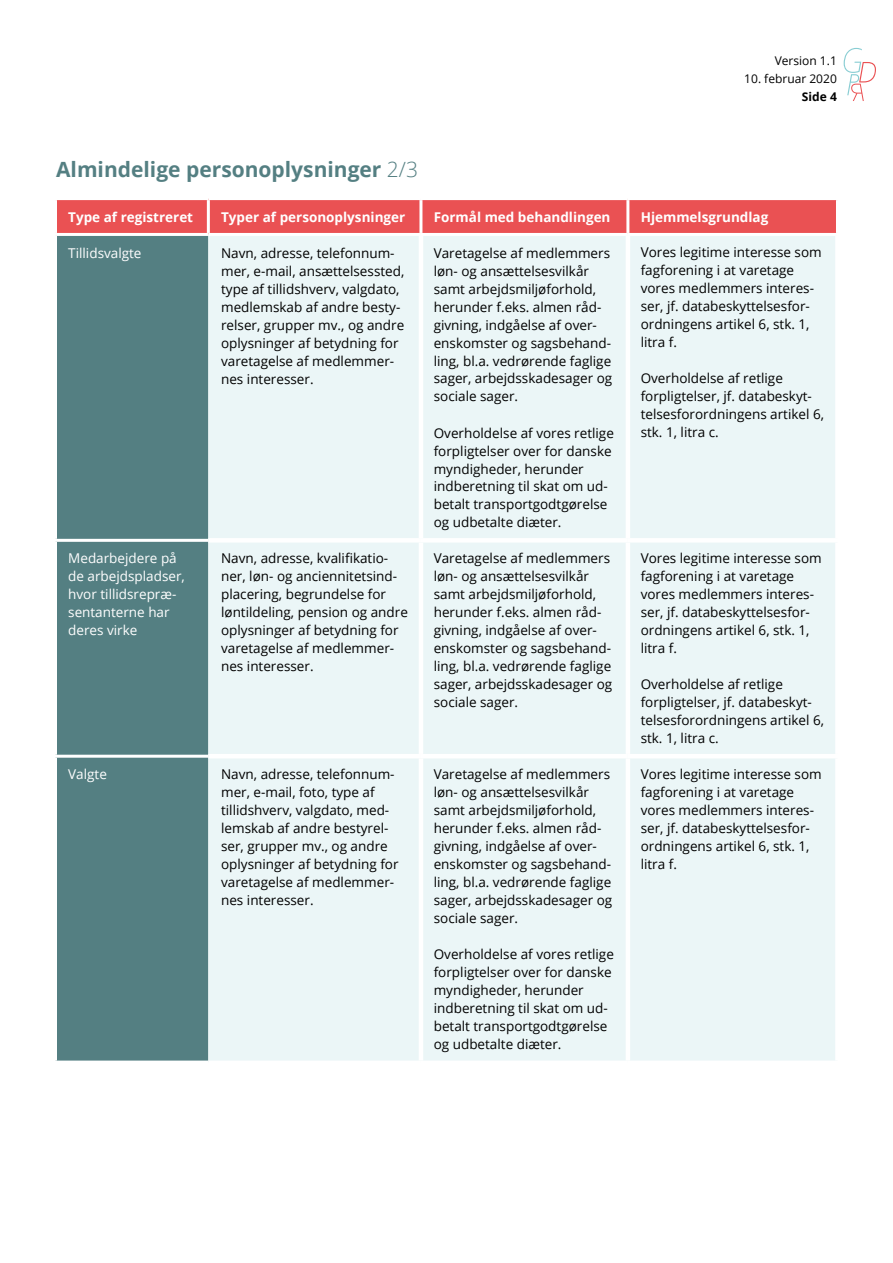
<style>
.page{position:relative;width:893px;height:1263px;background:#fff}
.page>*{position:absolute;margin:0;border:0;box-sizing:border-box;transform-origin:0 0}
.t1{font:700 21px "Open Sans";color:#547f82}
.t2{font:13.5px/18px "Open Sans";color:#000}
.t3{font:13.5px/18px "Open Sans";color:#fff}
.t4{font:700 13.5px "Open Sans";color:#fff}
.t5{font:12px "Open Sans";color:#000}
.t6{font:700 12px "Open Sans";color:#000}
.s1{font-weight:300}
</style>
<div class="page">
<svg style="left:844px;top:48px;width:32px;height:53px"></svg>
<div style="left:57px;top:200px;width:779px;height:33px;background:#ea5153"></div>
<div style="left:57px;top:236px;width:151px;height:824px;background:#547f82"></div>
<div style="left:208px;top:236px;width:627px;height:824px;background:#ebf6f7"></div>
<hr style="left:419px;top:236px;width:4px;height:302px;background:#fff">
<hr style="left:626px;top:236px;width:4px;height:302px;background:#fff">
<div style="left:208px;top:538px;width:213px;height:5px;background:#fff"></div>
<div style="left:421px;top:538px;width:207px;height:5px;background:#fff"></div>
<hr style="left:419px;top:543px;width:4px;height:211px;background:#fff">
<div style="left:628px;top:538px;width:212px;height:5px;background:#fff"></div>
<hr style="left:626px;top:543px;width:4px;height:211px;background:#fff">
<hr style="left:419px;top:758px;width:4px;height:302px;background:#fff">
<hr style="left:626px;top:758px;width:4px;height:302px;background:#fff">
<hr style="left:54px;top:755px;width:154px;height:3px;background:#fff">
<hr style="left:207px;top:200px;width:3px;height:33px;background:#fff">
<hr style="left:419px;top:200px;width:3px;height:33px;background:#fff">
<hr style="left:626px;top:200px;width:3px;height:33px;background:#fff">
<hr style="left:54px;top:539px;width:154px;height:3px;background:#fff">
<hr style="left:208px;top:754px;width:213px;height:4px;background:#fff">
<hr style="left:421px;top:754px;width:207px;height:4px;background:#fff">
<hr style="left:628px;top:754px;width:212px;height:4px;background:#fff">
<h1 class="t1" style="left:56px;top:154px;width:363px">Almindelige personoplysninger <span class="s1">2/3</span></h1>
<p class="t5" style="left:775px;top:52px;width:64px">Version 1.1</p>
<p class="t5" style="left:744px;top:70px;width:94px">10. februar 2020</p>
<p class="t6" style="left:802px;top:88px;width:36px">Side 4</p>
<p class="t4" style="left:68px;top:207px;width:126px">Type af registreret</p>
<p class="t4" style="left:221px;top:207px;width:186px">Typer af personoplysninger</p>
<p class="t4" style="left:434px;top:207px;width:178px">Formål med behandlingen</p>
<p class="t4" style="left:641px;top:207px;width:129px">Hjemmelsgrundlag</p>
<p class="t3" style="left:68px;top:243px;width:75px">Tillidsvalgte</p>
<p class="t2" style="left:221px;top:243px;width:185px">Navn, adresse, telefonnum&shy;mer, e-mail, ansættelsessted, type af tillidshverv, valgdato, medlemskab af andre besty&shy;relser, grupper mv., og andre oplysninger af betydning for varetagelse af medlemmer&shy;nes interesser.</p>
<p class="t2" style="left:434px;top:243px;width:180px">Varetagelse af medlemmers løn- og ansættelsesvilkår samt arbejdsmiljøforhold, herunder f.eks. almen råd&shy;givning, indgåelse af over&shy;enskomster og sagsbehand&shy;ling, bl.a. vedrørende faglige sager, arbejdsskadesager og sociale sager.</p>
<p class="t2" style="left:434px;top:423px;width:182px">Overholdelse af vores retlige forpligtelser over for danske myndigheder, herunder indberetning til skat om ud&shy;betalt transportgodtgørelse og udbetalte diæter.</p>
<p class="t2" style="left:641px;top:243px;width:183px">Vores legitime interesse som fagforening i at varetage vores medlemmers interes&shy;ser, jf. databeskyttelsesfor&shy;ordningens artikel 6, stk. 1, litra f.</p>
<p class="t2" style="left:641px;top:369px;width:185px">Overholdelse af retlige forpligtelser, jf. databeskyt&shy;telsesforordningens artikel 6, stk. 1, litra c.</p>
<p class="t3" style="left:68px;top:549px;width:118px">Medarbejdere på de arbejdspladser, hvor tillidsrepræ&shy;sentanterne har deres virke</p>
<p class="t2" style="left:221px;top:549px;width:188px">Navn, adresse, kvalifikatio&shy;ner, løn- og anciennitetsind&shy;placering, begrundelse for løntildeling, pension og andre oplysninger af betydning for varetagelse af medlemmer&shy;nes interesser.</p>
<p class="t2" style="left:434px;top:549px;width:180px">Varetagelse af medlemmers løn- og ansættelsesvilkår samt arbejdsmiljøforhold, herunder f.eks. almen råd&shy;givning, indgåelse af over&shy;enskomster og sagsbehand&shy;ling, bl.a. vedrørende faglige sager, arbejdsskadesager og sociale sager.</p>
<p class="t2" style="left:641px;top:549px;width:183px">Vores legitime interesse som fagforening i at varetage vores medlemmers interes&shy;ser, jf. databeskyttelsesfor&shy;ordningens artikel 6, stk. 1, litra f.</p>
<p class="t2" style="left:641px;top:675px;width:185px">Overholdelse af retlige forpligtelser, jf. databeskyt&shy;telsesforordningens artikel 6, stk. 1, litra c.</p>
<p class="t3" style="left:68px;top:765px;width:40px">Valgte</p>
<p class="t2" style="left:221px;top:765px;width:179px">Navn, adresse, telefonnum&shy;mer, e-mail, foto, type af tillidshverv, valgdato, med&shy;lemskab af andre bestyrel&shy;ser, grupper mv., og andre oplysninger af betydning for varetagelse af medlemmer&shy;nes interesser.</p>
<p class="t2" style="left:434px;top:765px;width:180px">Varetagelse af medlemmers løn- og ansættelsesvilkår samt arbejdsmiljøforhold, herunder f.eks. almen råd&shy;givning, indgåelse af over&shy;enskomster og sagsbehand&shy;ling, bl.a. vedrørende faglige sager, arbejdsskadesager og sociale sager.</p>
<p class="t2" style="left:434px;top:945px;width:182px">Overholdelse af vores retlige forpligtelser over for danske myndigheder, herunder indberetning til skat om ud&shy;betalt transportgodtgørelse og udbetalte diæter.</p>
<p class="t2" style="left:641px;top:765px;width:183px">Vores legitime interesse som fagforening i at varetage vores medlemmers interes&shy;ser, jf. databeskyttelsesfor&shy;ordningens artikel 6, stk. 1, litra f.</p>
</div>
